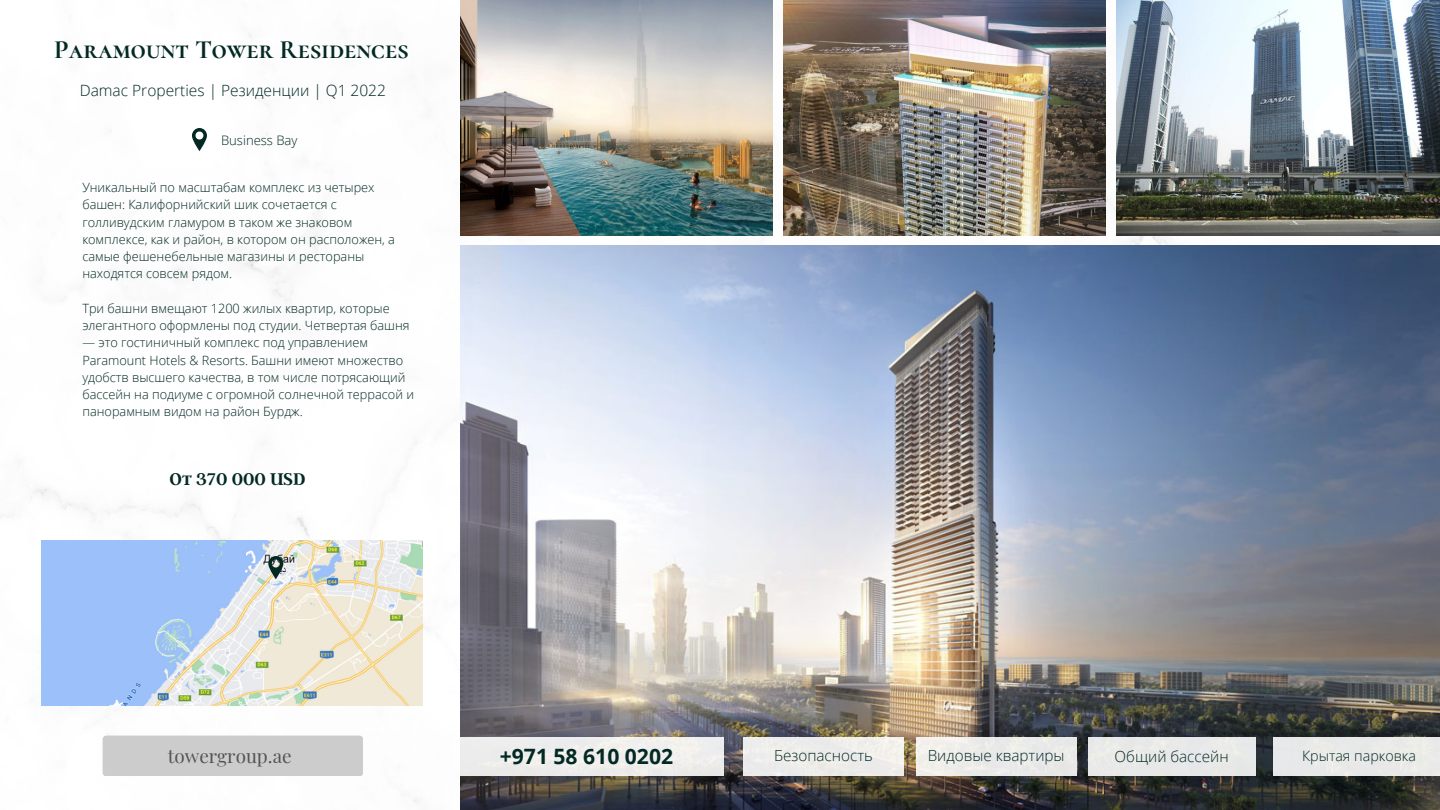
<style>
.page{position:relative;width:1440px;height:810px;background:#fff}
.page>*{position:absolute;margin:0;border:0;box-sizing:border-box;transform-origin:0 0}
.t1{font:700 26.4px "Cormorant SC";color:#022924}
.t2{font:700 21.1px "Open Sans";color:#022924}
.t3{font:18.9px "Playfair Display";color:#545454}
.t4{font:600 18.8px "Argent CF";color:#022924}
.t5{font:300 15.5px "Open Sans";color:#022924}
.t6{font:300 15.3px "Open Sans";color:#022924}
.t7{font:300 14.3px "Open Sans";color:#022924}
.t8{font:300 13.1px "Open Sans";color:#022924}
.t9{font:300 12.8px/17.2px "Open Sans";color:#022924}
</style>
<div class="page">
<img style="left:461px;top:246px;width:979px;height:564px">
<img style="left:461px;top:0;width:312px;height:235px">
<img style="left:783px;top:0;width:323px;height:236px">
<img style="left:1116px;top:0;width:324px;height:236px">
<div style="left:461px;top:737px;width:263px;height:39px;background:#eeeded"></div>
<div style="left:743px;top:737px;width:161px;height:39px;background:#edeceb"></div>
<div style="left:916px;top:737px;width:160px;height:39px;background:#ebebea"></div>
<div style="left:1088px;top:737px;width:167px;height:39px;background:#e8e9e8"></div>
<div style="left:1273px;top:737px;width:167px;height:39px;background:#e8e9e8"></div>
<div style="left:103px;top:736px;width:260px;height:40px;background:#ccc;border-radius:4px"></div>
<img style="left:41px;top:541px;width:381px;height:165px">
<svg style="left:268px;top:556px;width:15px;height:23px"></svg>
<svg style="left:192px;top:128px;width:15px;height:23px"></svg>
<h1 class="t1" style="left:54px;top:34px;width:356px">Paramount Tower Residences</h1>
<p class="t5" style="left:80px;top:79px;width:308px">Damac Properties | Резиденции | Q1 2022</p>
<p class="t8" style="left:221px;top:131px;width:78px">Business Bay</p>
<p class="t9" style="left:82px;top:178px;width:314px">Уникальный по масштабам комплекс из четырех башен: Калифорнийский шик сочетается с голливудским гламуром в таком же знаковом комплексе, как и район, в котором он расположен, а самые фешенебельные магазины и рестораны находятся совсем рядом.</p>
<p class="t9" style="left:82px;top:299px;width:329px">Три башни вмещают 1200 жилых квартир, которые элегантного оформлены под студии. Четвертая башня</p>
<p class="t9" style="left:82px;top:334px;width:333px">— это гостиничный комплекс под управлением Paramount Hotels &amp; Resorts. Башни имеют множество удобств высшего качества, в том числе потрясающий бассейн на подиуме с огромной солнечной террасой и панорамным видом на район Бурдж.</p>
<h3 class="t4" style="left:169px;top:467px;width:138px">От 370 000 USD</h3>
<h3 class="t3" style="left:168px;top:743px;width:125px">towergroup.ae</h3>
<h2 class="t2" style="left:500px;top:741px;width:175px">+971 58 610 0202</h2>
<p class="t6" style="left:774px;top:745px;width:100px">Безопасность</p>
<p class="t6" style="left:928px;top:745px;width:138px">Видовые квартиры</p>
<p class="t6" style="left:1115px;top:746px;width:116px">Общий бассейн</p>
<p class="t7" style="left:1302px;top:745px;width:115px">Крытая парковка</p>
</div>
